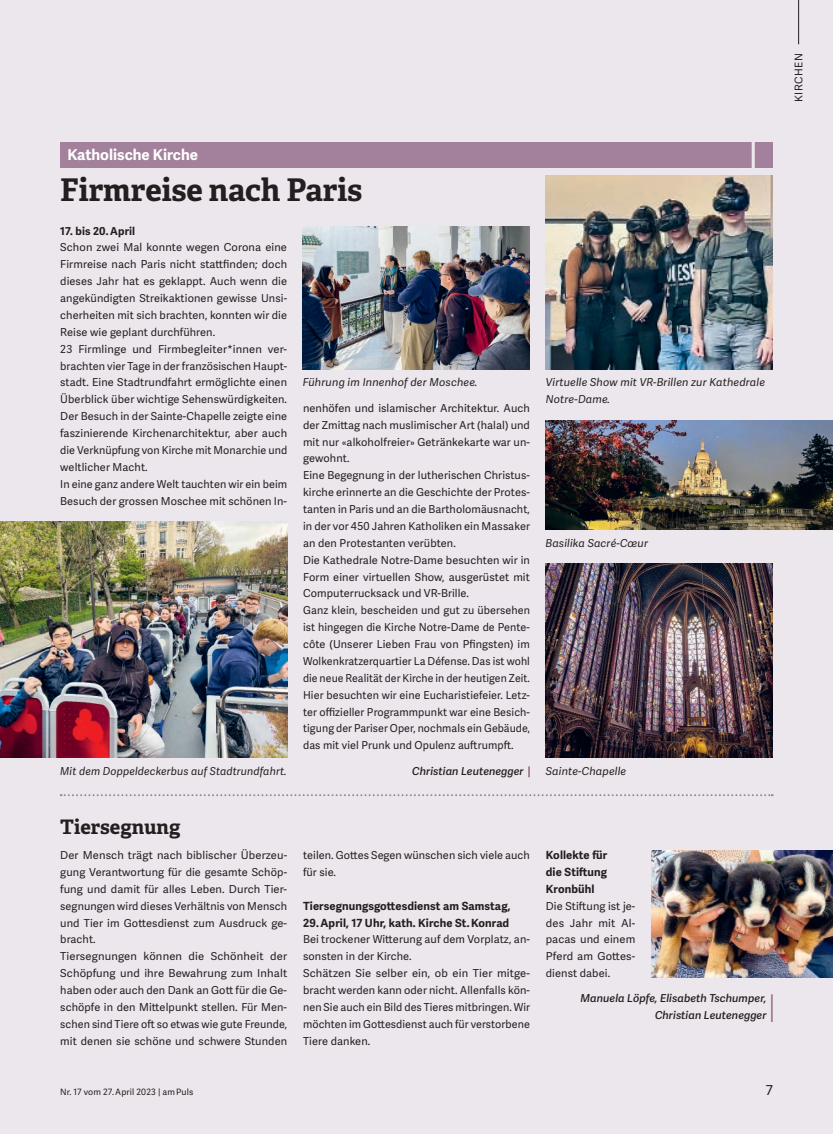
<style>
.page{position:relative;width:833px;height:1134px;background:#ece7ec}
.page>*{position:absolute;margin:0;border:0;box-sizing:border-box;transform-origin:0 0}
.t1{font:700 31.25px "Adelle";letter-spacing:-.005em;color:#231f20}
.t2{font:700 20px "Adelle";color:#231f20}
.t3{font:700 15px "Adelle Sans";color:#fff}
.t4{font:13.75px "Adelle Sans";color:#231f20}
.t5{font:700 11.25px/16.9px "Adelle Sans";letter-spacing:.01em;color:#231f20;text-align:justify}
.t6{font:11px/16.9px "Adelle Sans";letter-spacing:.01em;color:#231f20}
.t7{font:italic 11px/16.9px "Adelle Sans";letter-spacing:.015em;color:#231f20}
.t8{font:italic 600 11px/16.9px "Adelle Sans";letter-spacing:.005em;color:#231f20;text-align:right}
.t9{font:700 11px "Adelle Sans";letter-spacing:.01em;color:#231f20}
.t10{font:10.62px "Adelle Sans";letter-spacing:.05em;color:#231f20}
.t11{font:8.75px "Adelle Sans";letter-spacing:.01em;color:#231f20}
</style>
<div class="page">
<hr style="left:798px;top:0;width:1px;height:44px;background:#231f20">
<svg style="left:528px;top:766px;width:2px;height:11px"></svg>
<svg style="left:771px;top:994px;width:1px;height:28px"></svg>
<div style="left:60px;top:142px;width:712px;height:25px;background:#a3819c"></div>
<svg style="left:751px;top:142px;width:4px;height:26px"></svg>
<img style="left:546px;top:420px;width:287px;height:110px">
<img style="left:546px;top:564px;width:226px;height:194px">
<img style="left:303px;top:226px;width:226px;height:144px">
<img style="left:546px;top:175px;width:226px;height:195px">
<img style="left:0;top:521px;width:287px;height:237px">
<svg style="left:61px;top:794px;width:711px;height:2px"></svg>
<img style="left:651px;top:850px;width:182px;height:127px">
<h3 class="t3" style="left:67px;top:146px;width:132px">Katholische Kirche</h3>
<h1 class="t1" style="left:60px;top:170px;width:303px">Firmreise nach Paris</h1>
<p class="t9" style="left:60px;top:224px;width:76px">17. bis 20. April</p>
<p class="t6" style="left:60px;top:239px;width:228px">Schon zwei Mal konnte wegen Corona eine Firmreise nach Paris nicht stattfinden; doch dieses Jahr hat es geklappt. Auch wenn die angekündigten Streikaktionen gewisse Unsi&shy;cherheiten mit sich brachten, konnten wir die Reise wie geplant durchführen.<br>23 Firmlinge und Firmbegleiter*innen ver&shy;brachten vier Tage in der französischen Haupt&shy;stadt. Eine Stadtrundfahrt ermöglichte einen Überblick über wichtige Sehenswürdigkeiten.<br>Der Besuch in der Sainte-Chapelle zeigte eine faszinierende Kirchenarchitektur, aber auch die Verknüpfung von Kirche mit Monarchie und weltlicher Macht.<br>In eine ganz andere Welt tauchten wir ein beim Besuch der grossen Moschee mit schönen In-</p>
<p class="t7" style="left:303px;top:374px;width:176px">Führung im Innenhof der Moschee.</p>
<p class="t7" style="left:546px;top:374px;width:221px">Virtuelle Show mit VR-Brillen zur Kathedrale<br>Notre-Dame.</p>
<p class="t6" style="left:303px;top:400px;width:228px">nenhöfen und islamischer Architektur. Auch der Zmittag nach muslimischer Art (halal) und mit nur «alkoholfreier» Getränkekarte war un&shy;gewohnt.<br>Eine Begegnung in der lutherischen Christus&shy;kirche erinnerte an die Geschichte der Protes&shy;tanten in Paris und an die Bartholomäusnacht, in der vor 450 Jahren Katholiken ein Massaker an den Protestanten verübten.<br>Die Kathedrale Notre-Dame besuchten wir in Form einer virtuellen Show, ausgerüstet mit Computerrucksack und VR-Brille.<br>Ganz klein, bescheiden und gut zu übersehen ist hingegen die Kirche Notre-Dame de Pente&shy;côte (Unserer Lieben Frau von Pfingsten) im Wolkenkratzerquartier La Défense. Das ist wohl die neue Realität der Kirche in der heutigen Zeit.<br>Hier besuchten wir eine Eucharistiefeier. Letz&shy;ter offizieller Programmpunkt war eine Besich&shy;tigung der Pariser Oper, nochmals ein Gebäude, das mit viel Prunk und Opulenz auftrumpft.</p>
<p class="t8" style="left:412px;top:763px;width:113px">Christian Leutenegger</p>
<p class="t7" style="left:545px;top:535px;width:104px">Basilika Sacré-Cœur</p>
<p class="t7" style="left:60px;top:763px;width:228px">Mit dem Doppeldeckerbus auf Stadtrundfahrt.</p>
<p class="t7" style="left:546px;top:763px;width:82px">Sainte-Chapelle</p>
<h2 class="t2" style="left:60px;top:814px;width:122px">Tiersegnung</h2>
<p class="t6" style="left:60px;top:847px;width:228px">Der Mensch trägt nach biblischer Überzeu&shy;gung Verantwortung für die gesamte Schöp&shy;fung und damit für alles Leben. Durch Tier&shy;segnungen wird dieses Verhältnis von Mensch und Tier im Gottesdienst zum Ausdruck ge&shy;bracht.<br>Tiersegnungen können die Schönheit der Schöpfung und ihre Bewahrung zum Inhalt haben oder auch den Dank an Gott für die Ge&shy;schöpfe in den Mittelpunkt stellen. Für Men&shy;schen sind Tiere oft so etwas wie gute Freunde, mit denen sie schöne und schwere Stunden</p>
<p class="t6" style="left:303px;top:847px;width:228px">teilen. Gottes Segen wünschen sich viele auch für sie.</p>
<p class="t5" style="left:303px;top:897px;width:209px">Tiersegnungsgottesdienst am Samstag,</p>
<p class="t5" style="left:303px;top:914px;width:208px">29. April, 17 Uhr, kath. Kirche St. Konrad</p>
<p class="t6" style="left:303px;top:931px;width:228px">Bei trockener Witterung auf dem Vorplatz, an&shy;sonsten in der Kirche.<br>Schätzen Sie selber ein, ob ein Tier mitge&shy;bracht werden kann oder nicht. Allenfalls kön&shy;nen Sie auch ein Bild des Tieres mitbringen. Wir möchten im Gottesdienst auch für verstorbene Tiere danken.</p>
<p class="t5" style="left:546px;top:847px;width:63px">Kollekte für die Stiftung Kronbühl</p>
<p class="t6" style="left:546px;top:898px;width:91px;text-align:justify">Die Stiftung ist je&shy;des Jahr mit Al&shy;pacas und einem Pferd am Gottes&shy;dienst dabei.</p>
<p class="t8" style="left:580px;top:990px;width:187px">Manuela Löpfe, Elisabeth Tschumper,<br>Christian Leutenegger</p>
<p class="t11" style="left:60px;top:1087px;width:134px">Nr. 17 vom 27. April 2023 | am Puls</p>
<p class="t4" style="left:765px;top:1082px;width:9px">7</p>
<p class="t10" style="left:792px;top:102px;width:50px;rotate:-90deg">KIRCHEN</p>
</div>
